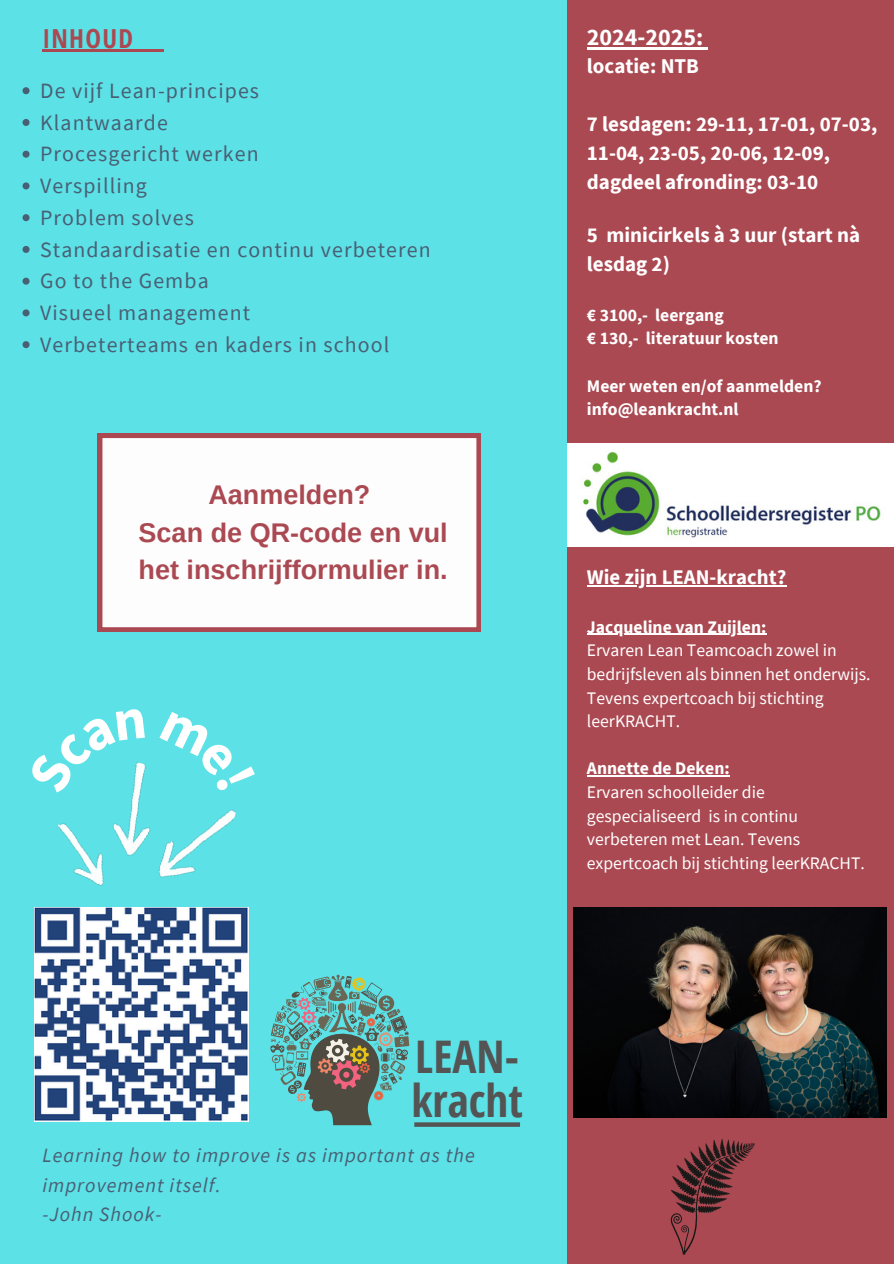
<style>
.page{position:relative;width:894px;height:1264px;background:#fff}
.page>*{position:absolute;margin:0;border:0;box-sizing:border-box;transform-origin:0 0}
.t1{font:700 45px/43.8px "Open Sans Condensed";color:#545454}
.t2{font:700 27px/37.2px "Arimo";color:#ab4952;text-align:center}
.t3{font:700 26.25px "Open Sans Condensed";letter-spacing:.05em;color:#ab4952}
.t4{font:700 24px "Source Sans Pro";color:#fff}
.t5{font:21.9px "Source Sans Pro";letter-spacing:.05em;color:#495f74}
.t6{font:700 21px/29.2px "Source Sans Pro";color:#fff}
.t7{font:700 20.85px "Source Sans Pro";color:#fff}
.t8{font:italic 20.25px/29.5px "Source Sans Pro";letter-spacing:.05em;color:#495f74}
.t9{font:17.7px/23.7px "Source Sans Pro";color:#fff}
.t10{font:700 17.7px "Source Sans Pro";color:#fff}
</style>
<div class="page">
<div style="left:0;top:0;width:893px;height:1263px;background:#5ce1e6"></div>
<div style="left:567px;top:0;width:326px;height:1263px;background:#ab4952"></div>
<hr style="left:42px;top:49px;width:92px;height:3px;background:#ab4952">
<hr style="left:134px;top:49px;width:24px;height:3px;background:#ab4952">
<svg style="left:158px;top:49px;width:6px;height:3px"></svg>
<hr style="left:586px;top:47px;width:117px;height:3px;background:#fff">
<svg style="left:703px;top:47px;width:5px;height:3px"></svg>
<hr style="left:586px;top:585px;width:200px;height:1px;background:#fff">
<hr style="left:586px;top:633px;width:180px;height:2px;background:#fff">
<hr style="left:586px;top:775px;width:143px;height:1px;background:#fff">
<svg style="left:670px;top:1138px;width:85px;height:116px"></svg>
<img style="left:573px;top:907px;width:313px;height:210px">
<img style="left:35px;top:907px;width:213px;height:214px">
<svg style="left:98px;top:433px;width:382px;height:198px;background:#f7f1f1"></svg>
<svg style="left:270px;top:974px;width:139px;height:151px"></svg>
<svg style="left:414px;top:1122px;width:106px;height:4px"></svg>
<img style="left:42px;top:765px;width:199px;height:161px">
<img style="left:567px;top:443px;width:326px;height:103px">
<svg style="left:23px;top:87px;width:7px;height:7px"></svg>
<svg style="left:23px;top:119px;width:7px;height:7px"></svg>
<svg style="left:23px;top:151px;width:7px;height:7px"></svg>
<svg style="left:23px;top:182px;width:7px;height:7px"></svg>
<svg style="left:23px;top:214px;width:7px;height:7px"></svg>
<svg style="left:23px;top:246px;width:7px;height:7px"></svg>
<svg style="left:23px;top:278px;width:7px;height:7px"></svg>
<svg style="left:23px;top:309px;width:7px;height:7px"></svg>
<svg style="left:23px;top:341px;width:7px;height:7px"></svg>
<svg style="left:42px;top:762px;width:103px;height:33px"></svg>
<svg style="left:159px;top:765px;width:82px;height:26px"></svg>
<h3 class="t3" style="left:42px;top:20px;width:92px">INHOUD</h3>
<h6 class="t5" style="left:40px;top:76px;width:220px">De vijf Lean-principes</h6>
<p class="t5" style="left:40px;top:108px;width:129px">Klantwaarde</p>
<p class="t5" style="left:40px;top:140px;width:220px">Procesgericht werken</p>
<p class="t5" style="left:40px;top:172px;width:108px">Verspilling</p>
<p class="t5" style="left:40px;top:203px;width:155px">Problem solves</p>
<h6 class="t5" style="left:40px;top:235px;width:392px">Standaardisatie en continu verbeteren</h6>
<p class="t5" style="left:40px;top:267px;width:170px">Go to the Gemba</p>
<p class="t5" style="left:40px;top:298px;width:211px">Visueel management</p>
<p class="t5" style="left:40px;top:330px;width:350px">Verbeterteams en kaders in school</p>
<p class="t2" style="left:139px;top:476px;width:310px">Aanmelden?<br>Scan de QR-code en vul het inschrijfformulier in.</p>
<h5 class="t4" style="left:586px;top:21px;width:118px">2024-2025:</h5>
<h5 class="t6" style="left:586px;top:51px;width:114px">locatie: NTB</h5>
<h4 class="t6" style="left:586px;top:108px;width:292px">7 lesdagen: 29-11, 17-01, 07-03,<br>11-04, 23-05, 20-06, 12-09, dagdeel afronding: 03-10</h4>
<p class="t6" style="left:586px;top:220px;width:275px">5 minicirkels à 3 uur (start nà lesdag 2)</p>
<p class="t10" style="left:586px;top:303px;width:138px">€ 3100,- leergang</p>
<p class="t10" style="left:586px;top:327px;width:193px">€ 130,- literatuur kosten</p>
<p class="t10" style="left:586px;top:374px;width:236px">Meer weten en/of aanmelden?</p>
<p class="t10" style="left:586px;top:398px;width:153px">info@leankracht.nl</p>
<p class="t7" style="left:586px;top:563px;width:201px">Wie zijn LEAN-kracht?</p>
<p class="t10" style="left:586px;top:615px;width:181px">Jacqueline van Zuijlen:</p>
<p class="t9" style="left:586px;top:638px;width:285px">Ervaren Lean Teamcoach zowel in bedrijfsleven als binnen het onderwijs.<br>Tevens expertcoach bij stichting leerKRACHT.</p>
<p class="t10" style="left:586px;top:757px;width:144px">Annette de Deken:</p>
<h1 class="t9" style="left:586px;top:780px;width:279px">Ervaren schoolleider die gespecialiseerd is in continu verbeteren met Lean. Tevens expertcoach bij stichting leerKRACHT.</h1>
<h6 class="t1" style="left:411px;top:1033px;width:113px">LEAN&shy;kracht</h6>
<p class="t8" style="left:42px;top:1140px;width:433px">Learning how to improve is as important as the improvement itself.<br>-John Shook-</p>
</div>
